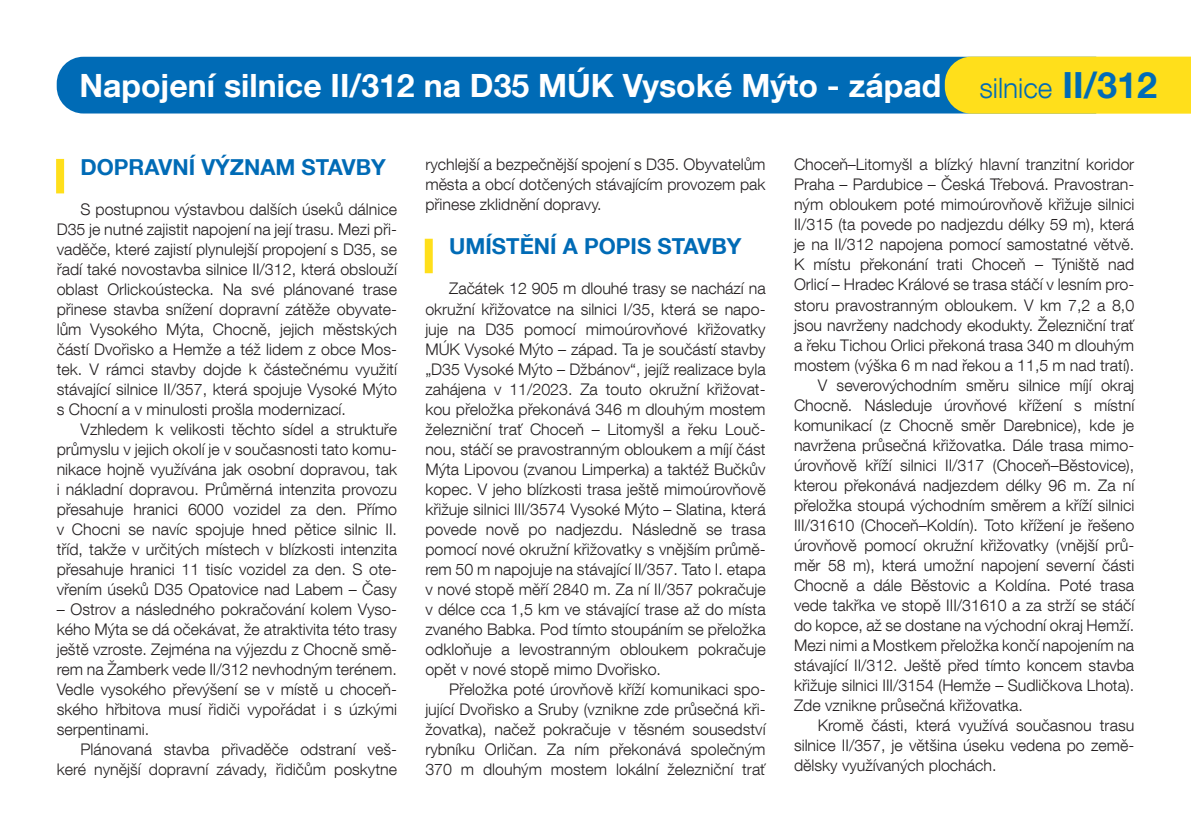
<style>
.page{position:relative;width:1191px;height:840px;background:#fff}
.page>*{position:absolute;margin:0;border:0;box-sizing:border-box;transform-origin:0 0}
.t1{font:700 32px "Helvetica Neue LT Com";color:#fff}
.t2{font:700 22px "Helvetica Neue LT Com";color:#006bb6}
.t3{font:300 16px/20px "Helvetica Neue LT Com";color:#231f20;text-align:justify}
.s1{font-weight:300;font-size:28px;color:#006bb6}
.s2{font-size:36px;color:#006bb6}
</style>
<div class="page">
<div style="left:57px;top:57px;width:887px;height:56px;background:#006bb6"></div>
<div style="left:944px;top:57px;width:247px;height:57px;background:#ffdf1b"></div>
<div style="left:56px;top:159px;width:8px;height:34px;background:#ffdf1b"></div>
<div style="left:425px;top:238px;width:8px;height:35px;background:#ffdf1b"></div>
<h1 class="t1" style="left:79px;top:65px;width:1079px">Napojení silnice II/312 na D35 MÚK Vysoké Mýto - západ <span class="s1">silnice</span> <span class="s2">II/312</span></h1>
<h2 class="t2" style="left:81px;top:153px;width:307px">DOPRAVNÍ VÝZNAM STAVBY</h2>
<p class="t3" style="left:57px;top:198px;width:342px;text-indent:24px">S postupnou výstavbou dalších úseků dálnice D35 je nutné zajistit napojení na její trasu. Mezi při&shy;vaděče, které zajistí plynulejší propojení s D35, se řadí také novostavba silnice II/312, která obslouží oblast Orlickoústecka. Na své plánované trase přinese stavba snížení dopravní zátěže obyvate&shy;lům Vysokého Mýta, Chocně, jejich městských částí Dvořisko a Hemže a též lidem z obce Mos&shy;tek. V rámci stavby dojde k částečnému využití stávající silnice II/357, která spojuje Vysoké Mýto s Chocní a v minulosti prošla modernizací.</p>
<p class="t3" style="left:57px;top:418px;width:342px;text-indent:24px">Vzhledem k velikosti těchto sídel a struktuře průmyslu v jejich okolí je v současnosti tato komu&shy;nikace hojně využívána jak osobní dopravou, tak i nákladní dopravou. Průměrná intenzita provozu přesahuje hranici 6000 vozidel za den. Přímo v Chocni se navíc spojuje hned pětice silnic II. tříd, takže v určitých místech v blízkosti intenzita přesahuje hranici 11 tisíc vozidel za den. S ote&shy;vřením úseků D35 Opatovice nad Labem – Časy</p>
<p class="t3" style="left:57px;top:598px;width:342px">– Ostrov a následného pokračování kolem Vyso&shy;kého Mýta se dá očekávat, že atraktivita této trasy ještě vzroste. Zejména na výjezdu z Chocně smě&shy;rem na Žamberk vede II/312 nevhodným terénem.<br>Vedle vysokého převýšení se v místě u choceň&shy;ského hřbitova musí řidiči vypořádat i s úzkými serpentinami.</p>
<p class="t3" style="left:57px;top:738px;width:342px;text-align:right">Plánovaná stavba přivaděče odstraní veš&shy;keré nynější dopravní závady, řidičům poskytne</p>
<p class="t3" style="left:425px;top:154px;width:342px">rychlejší a bezpečnější spojení s D35. Obyvatelům města a obcí dotčených stávajícím provozem pak přinese zklidnění dopravy.</p>
<h2 class="t2" style="left:449px;top:232px;width:294px">UMÍSTĚNÍ A POPIS STAVBY</h2>
<p class="t3" style="left:425px;top:278px;width:342px;text-indent:24px">Začátek 12 905 m dlouhé trasy se nachází na okružní křižovatce na silnici I/35, která se napo&shy;juje na D35 pomocí mimoúrovňové křižovatky MÚK Vysoké Mýto – západ. Ta je součástí stavby „D35 Vysoké Mýto – Džbánov“, jejíž realizace byla zahájena v 11/2023. Za touto okružní křižovat&shy;kou přeložka překonává 346 m dlouhým mostem železniční trať Choceň – Litomyšl a řeku Louč&shy;nou, stáčí se pravostranným obloukem a míjí část Mýta Lipovou (zvanou Limperka) a taktéž Bučkův kopec. V jeho blízkosti trasa ještě mimoúrovňově křižuje silnici III/3574 Vysoké Mýto – Slatina, která povede nově po nadjezdu. Následně se trasa pomocí nové okružní křižovatky s vnějším průmě&shy;rem 50 m napojuje na stávající II/357. Tato I. etapa v nové stopě měří 2840 m. Za ní II/357 pokračuje v délce cca 1,5 km ve stávající trase až do místa zvaného Babka. Pod tímto stoupáním se přeložka odkloňuje a levostranným obloukem pokračuje opět v nové stopě mimo Dvořisko.</p>
<p class="t3" style="left:425px;top:678px;width:342px;text-indent:24px">Přeložka poté úrovňově kříží komunikaci spo&shy;jující Dvořisko a Sruby (vznikne zde průsečná kři&shy;žovatka), načež pokračuje v těsném sousedství rybníku Orličan. Za ním překonává společným 370 m dlouhým mostem lokální železniční trať</p>
<p class="t3" style="left:794px;top:154px;width:342px">Choceň–Litomyšl a blízký hlavní tranzitní koridor</p>
<p class="t3" style="left:794px;top:174px;width:342px">Praha – Pardubice – Česká Třebová. Pravostran-</p>
<p class="t3" style="left:794px;top:194px;width:342px">ným obloukem poté mimoúrovňově křižuje silnici</p>
<p class="t3" style="left:794px;top:214px;width:342px">II/315 (ta povede po nadjezdu délky 59 m), která</p>
<p class="t3" style="left:794px;top:234px;width:342px">je na II/312 napojena pomocí samostatné větvě.</p>
<p class="t3" style="left:794px;top:254px;width:342px">K místu překonání trati Choceň – Týniště nad</p>
<p class="t3" style="left:794px;top:274px;width:342px">Orlicí – Hradec Králové se trasa stáčí v lesním pro-</p>
<p class="t3" style="left:794px;top:294px;width:342px">storu pravostranným obloukem. V km 7,2 a 8,0</p>
<p class="t3" style="left:794px;top:314px;width:342px">jsou navrženy nadchody ekodukty. Železniční trať</p>
<p class="t3" style="left:794px;top:334px;width:342px">a řeku Tichou Orlici překoná trasa 340 m dlouhým</p>
<p class="t3" style="left:794px;top:354px;width:342px">mostem (výška 6 m nad řekou a 11,5 m nad tratí).</p>
<p class="t3" style="left:818px;top:374px;width:318px">V severovýchodním směru silnice míjí okraj</p>
<p class="t3" style="left:794px;top:394px;width:342px">Chocně. Následuje úrovňové křížení s místní</p>
<p class="t3" style="left:794px;top:414px;width:342px">komunikací (z Chocně směr Darebnice), kde je</p>
<p class="t3" style="left:794px;top:434px;width:342px">navržena průsečná křižovatka. Dále trasa mimo-</p>
<p class="t3" style="left:794px;top:454px;width:342px">úrovňově kříží silnici II/317 (Choceň–Běstovice),</p>
<p class="t3" style="left:794px;top:474px;width:342px">kterou překonává nadjezdem délky 96 m. Za ní</p>
<p class="t3" style="left:794px;top:494px;width:342px">přeložka stoupá východním směrem a kříží silnici</p>
<p class="t3" style="left:794px;top:514px;width:342px">III/31610 (Choceň–Koldín). Toto křížení je řešeno</p>
<p class="t3" style="left:794px;top:534px;width:342px">úrovňově pomocí okružní křižovatky (vnější prů-</p>
<p class="t3" style="left:794px;top:554px;width:342px">měr 58 m), která umožní napojení severní části</p>
<p class="t3" style="left:794px;top:574px;width:342px">Chocně a dále Běstovic a Koldína. Poté trasa</p>
<p class="t3" style="left:794px;top:594px;width:342px">vede takřka ve stopě III/31610 a za strží se stáčí</p>
<p class="t3" style="left:794px;top:614px;width:342px">do kopce, až se dostane na východní okraj Hemží.</p>
<p class="t3" style="left:794px;top:634px;width:342px">Mezi nimi a Mostkem přeložka končí napojením na</p>
<p class="t3" style="left:794px;top:654px;width:342px">stávající II/312. Ještě před tímto koncem stavba</p>
<p class="t3" style="left:794px;top:674px;width:342px">křižuje silnici III/3154 (Hemže – Sudličkova Lhota).</p>
<p class="t3" style="left:794px;top:694px;width:230px">Zde vznikne průsečná křižovatka.</p>
<p class="t3" style="left:818px;top:714px;width:318px">Kromě části, která využívá současnou trasu</p>
<p class="t3" style="left:794px;top:734px;width:342px">silnice II/357, je většina úseku vedena po země-</p>
<p class="t3" style="left:794px;top:754px;width:204px">dělsky využívaných plochách.</p>
</div>
